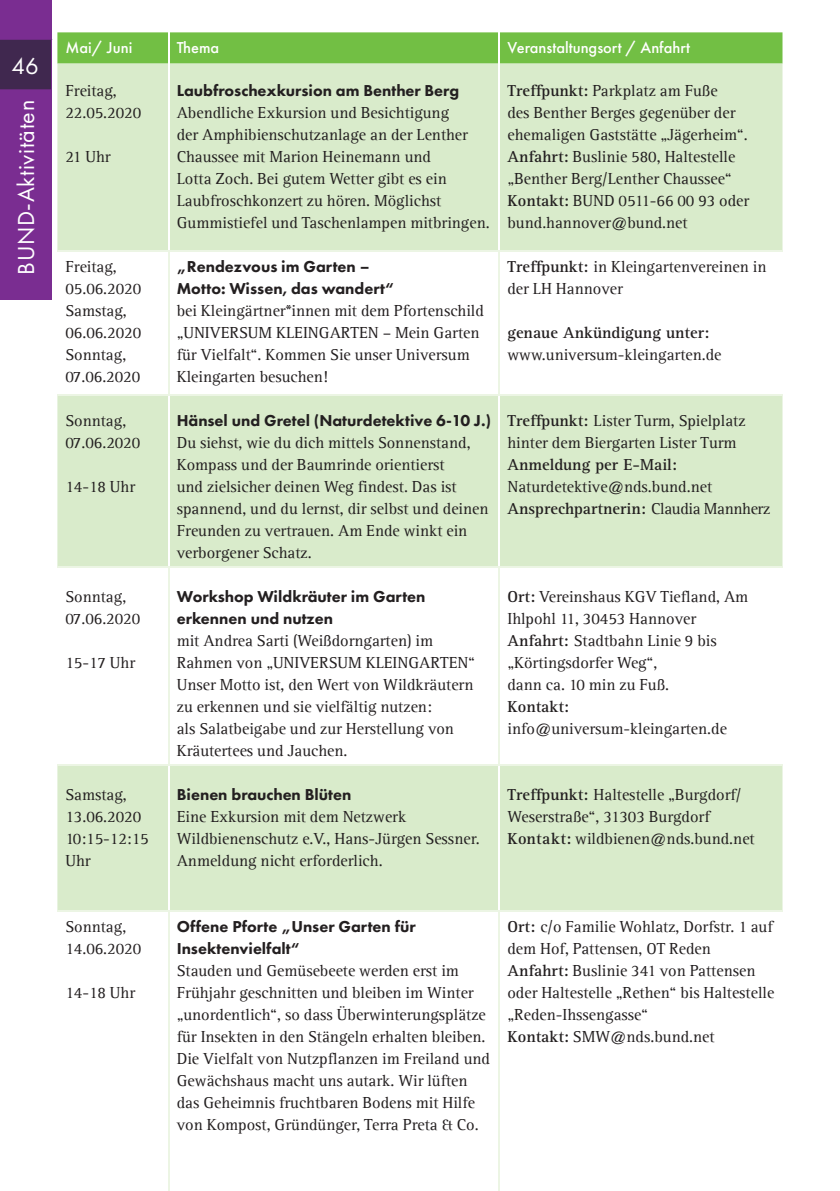
<style>
.page{position:relative;width:840px;height:1191px;background:#fff}
.page>*{position:absolute;margin:0;border:0;box-sizing:border-box;transform-origin:0 0}
.t1{font:24px "Futura PT";letter-spacing:.025em;color:#fff}
.t2{font:16.4px/22px "Agfa Rotis Serif";color:#231f20}
.t3{font:800 16.4px/22px "Futura PT";color:#231f20}
.t4{font:700 16.4px "Agfa Rotis Serif";color:#231f20}
.t5{font:500 16.4px "Futura PT";color:#fff}
.s1{font-weight:700}
</style>
<div class="page">
<div style="left:57px;top:32px;width:725px;height:32px;background:#72bf44"></div>
<div style="left:57px;top:64px;width:725px;height:846px;background:#d9ebcb"></div>
<svg style="left:57px;top:251px;width:725px;height:513px"></svg>
<hr style="left:168px;top:32px;width:1px;height:32px;background:#fff">
<hr style="left:498px;top:32px;width:2px;height:32px;background:#fff">
<hr style="left:168px;top:64px;width:1px;height:186px;background:#fff">
<hr style="left:498px;top:64px;width:2px;height:186px;background:#fff">
<hr style="left:168px;top:396px;width:1px;height:170px;background:#fff">
<hr style="left:498px;top:396px;width:2px;height:170px;background:#fff">
<hr style="left:168px;top:765px;width:1px;height:145px;background:#fff">
<hr style="left:498px;top:765px;width:2px;height:145px;background:#fff">
<hr style="left:57px;top:566px;width:112px;height:1px;background:#ecf5e4">
<hr style="left:169px;top:566px;width:330px;height:1px;background:#ecf5e4">
<hr style="left:168px;top:567px;width:1px;height:197px;background:#ecf5e4">
<hr style="left:499px;top:566px;width:283px;height:1px;background:#ecf5e4">
<hr style="left:498px;top:567px;width:2px;height:197px;background:#ecf5e4">
<hr style="left:57px;top:764px;width:112px;height:1px;background:#ecf5e4">
<hr style="left:169px;top:764px;width:330px;height:1px;background:#ecf5e4">
<hr style="left:499px;top:764px;width:283px;height:1px;background:#ecf5e4">
<hr style="left:57px;top:910px;width:112px;height:1px;background:#ecf5e4">
<hr style="left:169px;top:910px;width:330px;height:1px;background:#ecf5e4">
<hr style="left:168px;top:911px;width:1px;height:280px;background:#ecf5e4">
<hr style="left:499px;top:910px;width:283px;height:1px;background:#ecf5e4">
<hr style="left:498px;top:911px;width:2px;height:280px;background:#ecf5e4">
<hr style="left:57px;top:250px;width:112px;height:1px;background:#ecf5e4">
<hr style="left:169px;top:250px;width:330px;height:1px;background:#ecf5e4">
<hr style="left:168px;top:251px;width:1px;height:143px;background:#ecf5e4">
<hr style="left:57px;top:394px;width:112px;height:2px;background:#ecf5e4">
<hr style="left:169px;top:394px;width:330px;height:2px;background:#ecf5e4">
<hr style="left:499px;top:250px;width:283px;height:1px;background:#ecf5e4">
<hr style="left:498px;top:251px;width:2px;height:143px;background:#ecf5e4">
<hr style="left:499px;top:394px;width:283px;height:2px;background:#ecf5e4">
<div style="left:0;top:0;width:51px;height:300px;background:#7a2d91"></div>
<div style="left:0;top:40px;width:51px;height:49px;background:#40284f"></div>
<h1 class="t1" style="left:11px;top:52px;width:29px">46</h1>
<h1 class="t1" style="left:12px;top:275px;width:176px;rotate:-90deg">BUND-Aktivitäten</h1>
<p class="t5" style="left:65px;top:38px;width:68px">Mai/ Juni</p>
<p class="t5" style="left:177px;top:38px;width:44px">Thema</p>
<p class="t5" style="left:507px;top:38px;width:184px">Veranstaltungsort / Anfahrt</p>
<p class="t2" style="left:65px;top:80px;width:77px">Freitag,<br>22.05.2020</p>
<p class="t2" style="left:65px;top:146px;width:47px">21 Uhr</p>
<p class="t3" style="left:177px;top:80px;width:284px">Laubfroschexkursion am Benther Berg</p>
<p class="t2" style="left:177px;top:102px;width:314px">Abendliche Exkursion und Besichtigung<br>der Amphibienschutzanlage an der Lenther Chaussee mit Marion Heinemann und<br>Lotta Zoch. Bei gutem Wetter gibt es ein Laubfroschkonzert zu hören. Möglichst Gummistiefel und Taschenlampen mitbringen.</p>
<p class="t2" style="left:507px;top:80px;width:243px"><span class="s1">Treffpunkt:</span> Parkplatz am Fuße<br>des Benther Berges gegenüber der ehemaligen Gaststätte „Jägerheim“.<br><span class="s1">Anfahrt:</span> Buslinie 580, Haltestelle „Benther Berg/Lenther Chaussee“<br><span class="s1">Kontakt:</span> BUND 0511-66 00 93 oder bund.hannover@bund.net</p>
<p class="t2" style="left:65px;top:256px;width:77px">Freitag,<br>05.06.2020<br>Samstag,<br>06.06.2020<br>Sonntag,<br>07.06.2020</p>
<p class="t3" style="left:177px;top:256px;width:218px">„Rendezvous im Garten –<br>Motto: Wissen, das wandert“</p>
<p class="t2" style="left:177px;top:300px;width:308px">bei Kleingärtner*innen mit dem Pfortenschild „UNIVERSUM KLEINGARTEN – Mein Garten für Vielfalt“. Kommen Sie unser Universum Kleingarten besuchen!</p>
<p class="t2" style="left:65px;top:410px;width:76px">Sonntag,<br>07.06.2020</p>
<p class="t2" style="left:65px;top:476px;width:71px">14-18 Uhr</p>
<p class="t2" style="left:65px;top:586px;width:76px">Sonntag,<br>07.06.2020</p>
<p class="t2" style="left:65px;top:652px;width:71px">15-17 Uhr</p>
<p class="t3" style="left:177px;top:410px;width:315px">Hänsel und Gretel (Naturdetektive 6-10 J.)</p>
<p class="t2" style="left:177px;top:432px;width:313px">Du siehst, wie du dich mittels Sonnenstand, Kompass und der Baumrinde orientierst<br>und zielsicher deinen Weg findest. Das ist spannend, und du lernst, dir selbst und deinen Freunden zu vertrauen. Am Ende winkt ein verborgener Schatz.</p>
<p class="t3" style="left:177px;top:585px;width:250px">Workshop Wildkräuter im Garten erkennen und nutzen</p>
<p class="t2" style="left:177px;top:630px;width:299px">mit Andrea Sarti (Weißdorngarten) im Rahmen von „UNIVERSUM KLEINGARTEN“ Unser Motto ist, den Wert von Wildkräutern zu erkennen und sie vielfältig nutzen:<br>als Salatbeigabe und zur Herstellung von Kräutertees und Jauchen.</p>
<p class="t2" style="left:65px;top:784px;width:85px">Samstag,<br>13.06.2020<br>10:15-12:15<br>Uhr</p>
<p class="t3" style="left:177px;top:783px;width:176px">Bienen brauchen Blüten</p>
<p class="t2" style="left:177px;top:806px;width:304px">Eine Exkursion mit dem Netzwerk<br>Wildbienenschutz e.V., Hans-Jürgen Sessner.<br>Anmeldung nicht erforderlich.</p>
<p class="t2" style="left:507px;top:256px;width:260px"><span class="s1">Treffpunkt:</span> in Kleingartenvereinen in der LH Hannover</p>
<p class="t4" style="left:507px;top:323px;width:203px">genaue Ankündigung unter:</p>
<p class="t2" style="left:507px;top:344px;width:215px">www.universum-kleingarten.de</p>
<p class="t2" style="left:507px;top:410px;width:239px"><span class="s1">Treffpunkt:</span> Lister Turm, Spielplatz hinter dem Biergarten Lister Turm</p>
<p class="t4" style="left:507px;top:455px;width:171px">Anmeldung per E-Mail:</p>
<p class="t2" style="left:507px;top:476px;width:264px">Naturdetektive@nds.bund.net<br><span class="s1">Ansprechpartnerin:</span> Claudia Mannherz</p>
<p class="t2" style="left:507px;top:586px;width:242px"><span class="s1">Ort:</span> Vereinshaus KGV Tiefland, Am<br>Ihlpohl 11, 30453 Hannover<br><span class="s1">Anfahrt:</span> Stadtbahn Linie 9 bis „Körtingsdorfer Weg“,<br>dann ca. 10 min zu Fuß.</p>
<p class="t4" style="left:507px;top:697px;width:63px">Kontakt:</p>
<p class="t2" style="left:507px;top:718px;width:221px">info@universum-kleingarten.de</p>
<p class="t2" style="left:507px;top:784px;width:248px"><span class="s1">Treffpunkt:</span> Haltestelle „Burgdorf/<br>Weserstraße“, 31303 Burgdorf<br><span class="s1">Kontakt:</span> wildbienen@nds.bund.net</p>
<p class="t2" style="left:65px;top:916px;width:77px">Sonntag,<br>14.06.2020</p>
<p class="t2" style="left:65px;top:982px;width:71px">14-18 Uhr</p>
<p class="t3" style="left:177px;top:915px;width:240px">Offene Pforte „Unser Garten für<br>Insektenvielfalt“</p>
<p class="t2" style="left:177px;top:960px;width:314px">Stauden und Gemüsebeete werden erst im Frühjahr geschnitten und bleiben im Winter „unordentlich“, so dass Überwinterungsplätze für Insekten in den Stängeln erhalten bleiben.<br>Die Vielfalt von Nutzpflanzen im Freiland und Gewächshaus macht uns autark. Wir lüften das Geheimnis fruchtbaren Bodens mit Hilfe von Kompost, Gründünger, Terra Preta &amp; Co.</p>
<p class="t2" style="left:507px;top:916px;width:268px"><span class="s1">Ort:</span> c/o Familie Wohlatz, Dorfstr. 1 auf dem Hof, Pattensen, OT Reden <span class="s1">Anfahrt:</span> Buslinie 341 von Pattensen oder Haltestelle „Rethen“ bis Haltestelle „Reden-Ihssengasse“<br><span class="s1">Kontakt:</span> SMW@nds.bund.net</p>
</div>
